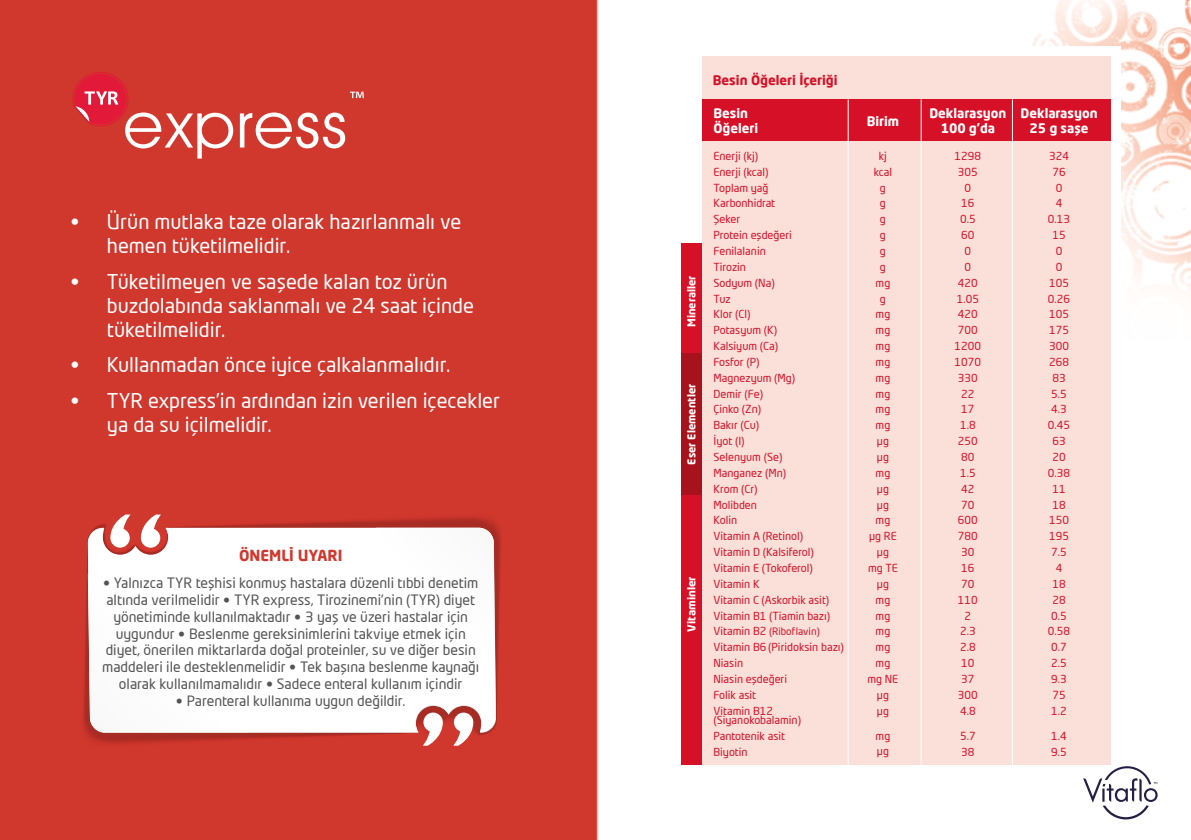
<style>
.page{position:relative;width:1191px;height:840px;background:#fff}
.page>*{position:absolute;margin:0;border:0;box-sizing:border-box;transform-origin:0 0}
.t1{font:20px/24px "Neo Tech Dacia";color:#fff}
.t2{font:700 15px "Neo Tech Dacia";color:#d0382d}
.t3{font:14px/16.8px "Neo Tech Dacia";color:#555454;text-align:center}
.t4{font:700 13.2px "Neo Tech Dacia";color:#d61027}
.t5{font:700 13px/15.6px "Neo Tech Dacia";color:#fff;text-align:center}
.t6{font:11px/15.8px "Neo Tech Dacia";color:#d61027}
.t7{font:700 10.8px "Neo Tech Dacia";color:#fff}
.t8{font:700 10.8px "Neo Tech Dacia";color:#fff;scale:1.04 1}
.t9{font:10px "Neo Tech Dacia";color:#d61027}
.s1{font-family:"Avenir"}
.s2{font-size:11px}
</style>
<div class="page">
<img style="left:0;top:0;width:1191px;height:839px">
<div style="left:636px;top:46px;width:484px;height:723px;background:#fff"></div>
<svg style="left:350px;top:92px;width:14px;height:6px"></svg>
<svg style="left:240px;top:112px;width:105px;height:36px"></svg>
<svg style="left:72px;top:71px;width:161px;height:87px;background:#d84a47"></svg>
<svg style="left:110px;top:514px;width:21px;height:13px"></svg>
<svg style="left:141px;top:514px;width:20px;height:13px"></svg>
<svg style="left:453px;top:732px;width:20px;height:13px"></svg>
<svg style="left:422px;top:732px;width:21px;height:13px"></svg>
<svg style="left:88px;top:527px;width:408px;height:205px"></svg>
<svg style="left:376px;top:527px;width:118px;height:154px"></svg>
<svg style="left:88px;top:573px;width:161px;height:158px"></svg>
<div style="left:681px;top:243px;width:23px;height:112px;background:#d61027"></div>
<div style="left:681px;top:353px;width:23px;height:142px;background:#a8121c"></div>
<div style="left:681px;top:495px;width:23px;height:269px;background:#d61027"></div>
<div style="left:702px;top:141px;width:409px;height:623px;background:#fae0d9"></div>
<div style="left:702px;top:99px;width:409px;height:42px;background:#d61027"></div>
<div style="left:702px;top:57px;width:409px;height:42px;background:#fae0d9"></div>
<hr style="left:920px;top:99px;width:1px;height:665px;background:#fff">
<hr style="left:848px;top:99px;width:1px;height:665px;background:#fff">
<hr style="left:1012px;top:99px;width:1px;height:665px;background:#fff">
<svg style="left:1083px;top:765px;width:74px;height:54px"></svg>
<h1 class="t1" style="left:107px;top:209px;width:356px;text-indent:-36px">• Ürün mutlaka taze olarak hazırlanmalı ve hemen tüketilmelidir.</h1>
<h1 class="t1" style="left:107px;top:269px;width:369px;text-indent:-36px">• Tüketilmeyen ve saşede kalan toz ürün buzdolabında saklanmalı ve 24 saat içinde tüketilmelidir.</h1>
<h1 class="t1" style="left:71px;top:352px;width:381px">• Kullanmadan önce iyice çalkalanmalıdır.</h1>
<h1 class="t1" style="left:107px;top:387px;width:395px;text-indent:-36px">• TYR express’in ardından izin verilen içecekler ya da su içilmelidir.</h1>
<h2 class="t2" style="left:239px;top:545px;width:105px">ÖNEMLİ UYARI</h2>
<p class="t3" style="left:102px;top:574px;width:379px"><span class="s1">•</span> Yalnızca TYR teşhisi konmuş hastalara düzenli tıbbi denetim altında verilmelidir <span class="s1">•</span> TYR express, Tirozinemi’nin (TYR) diyet yönetiminde kullanılmaktadır <span class="s1">•</span> 3 yaş ve üzeri hastalar için uygundur <span class="s1">•</span> Beslenme gereksinimlerini takviye etmek için diyet, önerilen miktarlarda doğal proteinler, su ve diğer besin maddeleri ile desteklenmelidir <span class="s1">•</span> Tek başına beslenme kaynağı olarak kullanılmamalıdır <span class="s1">•</span> Sadece enteral kullanım içindir</p>
<p class="t3" style="left:176px;top:691px;width:231px"><span class="s1">•</span> Parenteral kullanıma uygun değildir.</p>
<p class="t7" style="left:684px;top:327px;width:53px;rotate:-90deg">Mineraller</p>
<p class="t7" style="left:684px;top:464px;width:82px;rotate:-90deg">Eser Elementler</p>
<p class="t8" style="left:684px;top:631px;width:55px;rotate:-90deg">Vitaminler</p>
<p class="t4" style="left:713px;top:71px;width:126px">Besin Öğeleri İçeriği</p>
<p class="t5" style="left:713px;top:105px;width:46px;text-align:left">Besin<br>Öğeleri</p>
<p class="t5" style="left:866px;top:112px;width:34px">Birim</p>
<p class="t5" style="left:929px;top:105px;width:78px">Deklarasyon<br>100 g’da</p>
<p class="t6" style="left:713px;top:147px;width:118px">Enerji (kj)<br>Enerji (kcal)<br>Toplam yağ<br>Karbonhidrat<br>Şeker<br>Protein eşdeğeri<br>Fenilalanin<br>Tirozin<br>Sodyum (Na)<br>Tuz<br>Klor (Cl)<br>Potasyum (K)<br>Kalsiyum (Ca)<br>Fosfor (P)<br>Magnezyum (Mg)<br>Demir (Fe)<br>Çinko (Zn)<br>Bakır (Cu)<br>İyot (I)<br>Selenyum (Se)<br>Manganez (Mn)<br>Krom (Cr)<br>Molibden<br>Kolin<br>Vitamin A (Retinol)<br>Vitamin D (Kalsiferol)<br>Vitamin E (Tokoferol)<br>Vitamin K<br>Vitamin C (Askorbik asit)<br>Vitamin B1 (Tiamin bazı)</p>
<p class="t9" style="left:713px;top:625px;width:108px"><span class="s2">Vitamin B2</span> (Riboflavin)</p>
<p class="t6" style="left:713px;top:638px;width:132px">Vitamin B6 (Piridoksin bazı)<br>Niasin<br>Niasin eşdeğeri<br>Folik asit<br>Vitamin B12</p>
<p class="t6" style="left:713px;top:711px;width:89px">(Siyanokobalamin)<br>Pantotenik asit<br>Biyotin</p>
<p class="t6" style="left:867px;top:147px;width:32px;text-align:center">kj<br>kcal<br>g<br>g<br>g<br>g<br>g<br>g<br>mg<br>g<br>mg mg mg mg mg mg mg mg<br>µg<br>µg<br>mg<br>µg<br>µg<br>mg<br>µg RE µg<br>mg TE µg<br>mg mg mg mg mg mg NE µg<br>µg</p>
<p class="t6" style="left:875px;top:727px;width:16px">mg µg</p>
<p class="t6" style="left:954px;top:147px;width:28px;text-align:center">1298<br>305<br>0<br>16<br>0.5<br>60<br>0<br>0<br>420<br>1.05<br>420<br>700<br>1200<br>1070<br>330<br>22<br>17<br>1.8<br>250<br>80<br>1.5<br>42<br>70<br>600<br>780<br>30<br>16<br>70<br>110<br>2<br>2.3<br>2.8<br>10<br>37<br>300<br>4.8</p>
<p class="t6" style="left:960px;top:727px;width:17px">5.7<br>38</p>
<p class="t5" style="left:1020px;top:105px;width:78px">Deklarasyon<br>25 g saşe</p>
<p class="t6" style="left:1048px;top:147px;width:24px;text-align:center">324<br>76<br>0<br>4<br>0.13<br>15<br>0<br>0<br>105<br>0.26<br>105<br>175<br>300<br>268<br>83<br>5.5<br>4.3<br>0.45<br>63<br>20<br>0.38<br>11<br>18<br>150<br>195<br>7.5<br>4<br>18<br>28<br>0.5<br>0.58<br>0.7<br>2.5<br>9.3<br>75<br>1.2</p>
<p class="t6" style="left:1051px;top:727px;width:17px">1.4<br>9.5</p>
</div>
